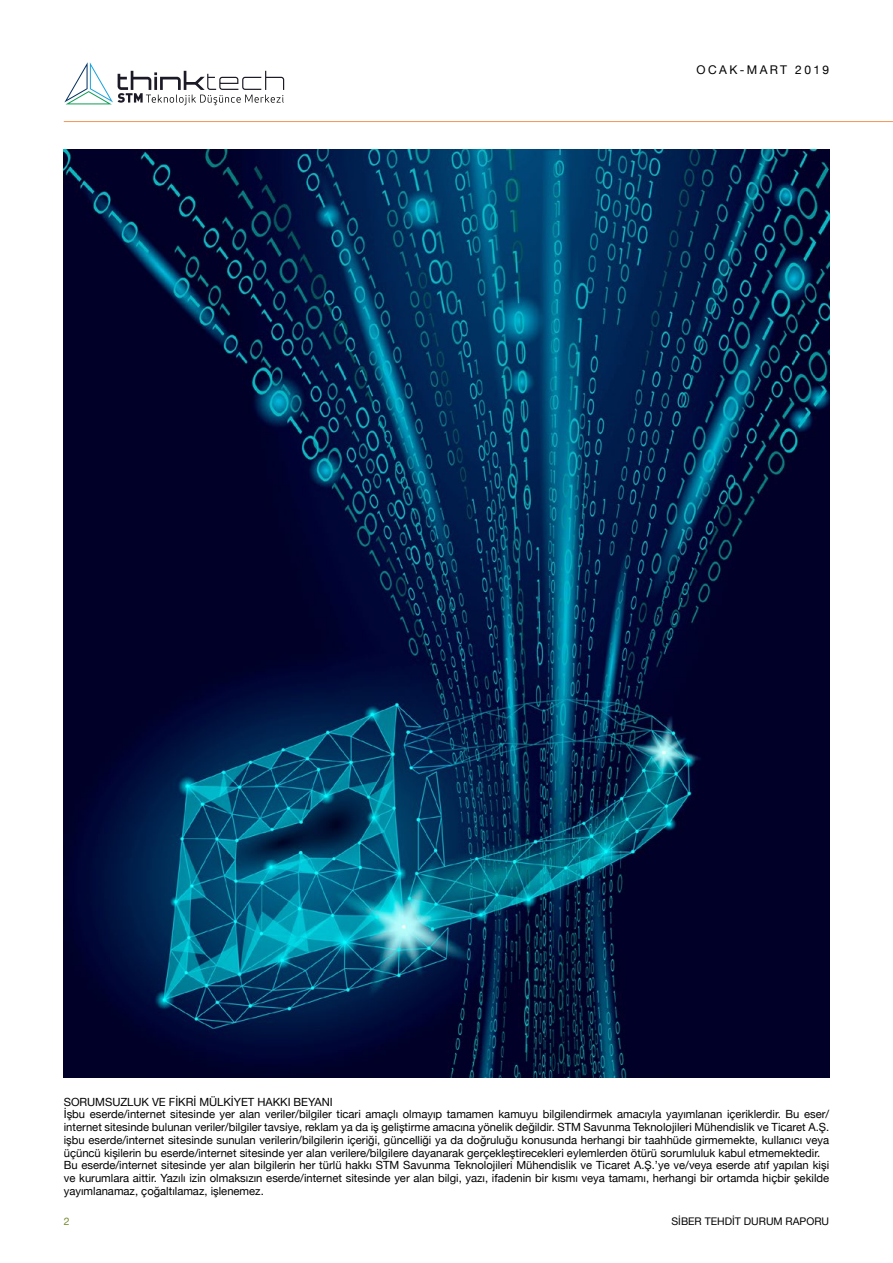
<style>
.page{position:relative;width:893px;height:1263px;background:#fff}
.page>*{position:absolute;margin:0;border:0;box-sizing:border-box;transform-origin:0 0}
.t1{font:12px "Helvetica Neue";letter-spacing:.2em;color:#000}
.t2{font:11.25px/12.8px "Helvetica Neue";color:#000}
.t3{font:10.5px "Helvetica Neue";color:#000}
.t4{font:10.5px "Helvetica Neue";color:#768d2e}
</style>
<div class="page">
<svg style="left:64px;top:62px;width:220px;height:43px"></svg>
<hr style="left:64px;top:121px;width:829px;height:1px;background:#f49655">
<img style="left:64px;top:150px;width:765px;height:928px">
<p class="t1" style="left:697px;top:61px;width:134px">OCAK-MART 2019</p>
<p class="t2" style="left:64px;top:1096px;width:767px">SORUMSUZLUK VE FİKRİ MÜLKİYET HAKKI BEYANI<br>İşbu eserde/internet sitesinde yer alan veriler/bilgiler ticari amaçlı olmayıp tamamen kamuyu bilgilendirmek amacıyla yayımlanan içeriklerdir. Bu eser/ internet sitesinde bulunan veriler/bilgiler tavsiye, reklam ya da iş geliştirme amacına yönelik değildir. STM Savunma Teknolojileri Mühendislik ve Ticaret A.Ş. işbu eserde/internet sitesinde sunulan verilerin/bilgilerin içeriği, güncelliği ya da doğruluğu konusunda herhangi bir taahhüde girmemekte, kullanıcı veya üçüncü kişilerin bu eserde/internet sitesinde yer alan verilere/bilgilere dayanarak gerçekleştirecekleri eylemlerden ötürü sorumluluk kabul etmemektedir.<br>Bu eserde/internet sitesinde yer alan bilgilerin her türlü hakkı STM Savunma Teknolojileri Mühendislik ve Ticaret A.Ş.’ye ve/veya eserde atıf yapılan kişi ve kurumlara aittir. Yazılı izin olmaksızın eserde/internet sitesinde yer alan bilgi, yazı, ifadenin bir kısmı veya tamamı, herhangi bir ortamda hiçbir şekilde yayımlanamaz, çoğaltılamaz, işlenemez.</p>
<p class="t4" style="left:64px;top:1214px;width:7px">2</p>
<p class="t3" style="left:671px;top:1214px;width:159px">SİBER TEHDİT DURUM RAPORU</p>
</div>
